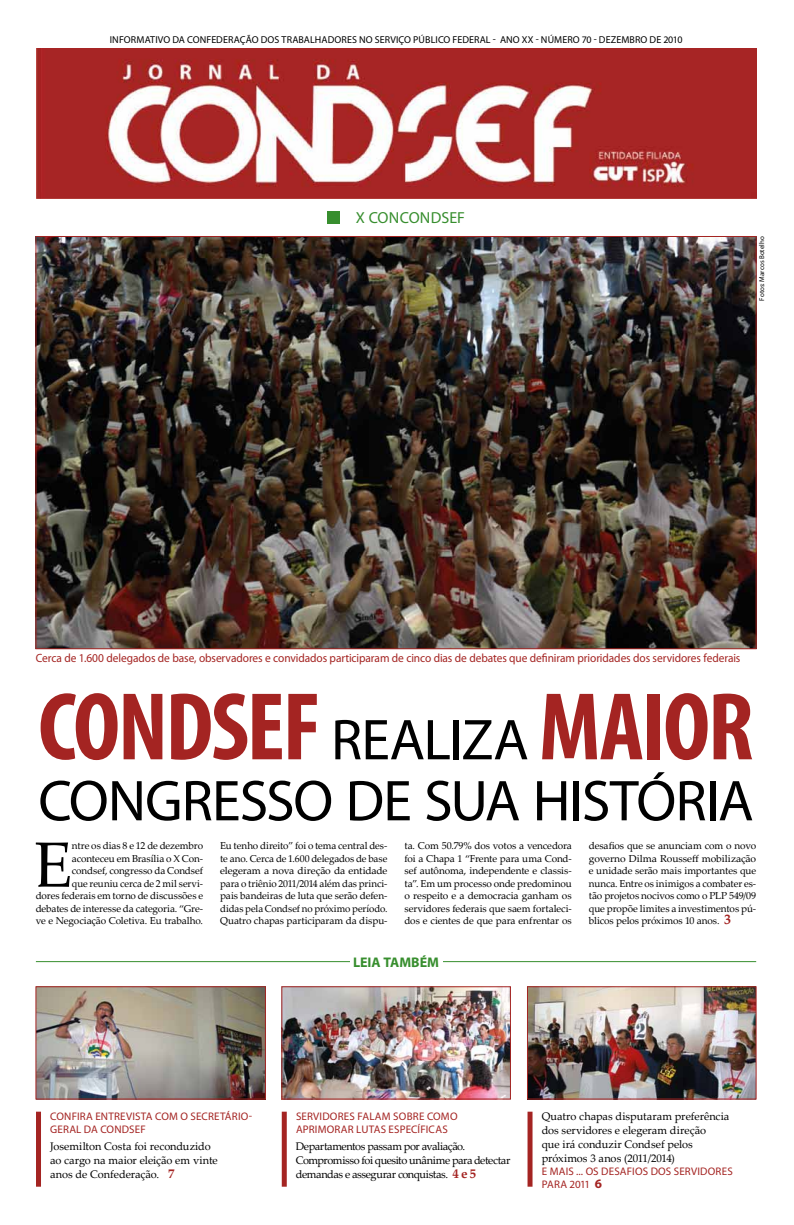
<style>
.page{position:relative;width:794px;height:1225px;background:#fff}
.page>*{position:absolute;margin:0;border:0;box-sizing:border-box;transform-origin:0 0}
.t1{font:700 condensed 97px "Myriad Pro";letter-spacing:-.025em;color:#a42422}
.t2{font:63.9px "Palatino Linotype";color:#000}
.t3{font:58px "Myriad Pro";letter-spacing:-.03em;color:#000}
.t4{font:16px "Myriad Pro";letter-spacing:.015em;color:#378e2e}
.t5{font:700 14px "Myriad Pro";color:#378e2e}
.t6{font:12px "Myriad Pro";letter-spacing:-.005em;color:#a42422;scale:.95 1}
.t7{font:11px/14px "Palatino Linotype";letter-spacing:-.015em;color:#000}
.t8{font:11px "Myriad Pro";letter-spacing:.01em;color:#a42422}
.t9{font:11px/14px "Palatino Linotype";letter-spacing:-.04em;color:#000}
.t10{font:10px/12.5px "Palatino Linotype";letter-spacing:-.01em;color:#000;text-align:justify}
.t11{font:10px "Myriad Pro";letter-spacing:.005em;color:#000}
.t12{font:7px "Myriad Pro";color:#000}
.s1{font-weight:400;font-stretch:normal;font-size:58px;color:#000}
.s2{font-weight:700;font-size:14px;color:#a42422}
.s3{font-weight:700;font-size:13px;color:#a42422}
.s4{font-weight:700;font-size:13px}
</style>
<div class="page">
<div style="left:36px;top:1111px;width:5px;height:75px;background:#a42422"></div>
<div style="left:282px;top:1111px;width:5px;height:75px;background:#a42422"></div>
<div style="left:527px;top:1111px;width:5px;height:75px;background:#a42422"></div>
<img style="left:36px;top:48px;width:720px;height:151px">
<img style="left:38px;top:988px;width:225px;height:109px">
<div style="left:36px;top:986px;width:229px;height:113px;border:1px solid #a42422"></div>
<img style="left:529px;top:988px;width:225px;height:109px">
<div style="left:527px;top:986px;width:229px;height:113px;border:1px solid #a42422"></div>
<img style="left:38px;top:238px;width:716px;height:409px">
<img style="left:284px;top:988px;width:224px;height:109px">
<div style="left:282px;top:986px;width:228px;height:113px;border:1px solid #a42422"></div>
<hr style="left:36px;top:961px;width:720px;height:1px;background:#378e2e">
<div style="left:350px;top:956px;width:92px;height:11px;background:#fff"></div>
<div style="left:327px;top:211px;width:12px;height:12px;background:#378e2e"></div>
<p class="t11" style="left:110px;top:34px;width:514px">Informativo da Confederação dos Trabalhadores no Serviço Público Federal - Ano XX - Número 70 - DEZEMBRO</p>
<p class="t11" style="left:649px;top:34px;width:34px">DE 2010</p>
<h3 class="t4" style="left:356px;top:208px;width:111px">X Concondsef</h3>
<p class="t12" style="left:757px;top:300px;width:66px;rotate:-90deg">Fotos: Marcos Botelho</p>
<p class="t6" style="left:36px;top:650px;width:743px">Cerca de 1.600 delegados de base, observadores e convidados participaram de cinco dias de debates que definiram prioridades dos servidores federais</p>
<h1 class="t1" style="left:38px;top:666px;width:323px">CONDSEF <span class="s1">REAL</span></h1>
<h1 class="t1" style="left:449px;top:666px;width:306px"><span class="s1">IZA</span> MAIOR</h1>
<h3 class="t3" style="left:38px;top:765px;width:174px">CONGRESSO</h3>
<h3 class="t3" style="left:345px;top:765px;width:407px">DE SUA HISTÓRIA</h3>
<h2 class="t2" style="left:34px;top:819px;width:41px">E</h2>
<p class="t10" style="left:36px;top:839px;width:169px;text-align:right">ntre os dias 8 e 12 de dezembro aconteceu em Brasília o X Con&shy;condsef, congresso da Condsef<br>que reuniu cerca de 2 mil servi-<br>dores federais em torno de discussões e debates de interesse da categoria. “Gre&shy;ve e Negociação Coletiva. Eu trabalho.</p>
<p class="t10" style="left:220px;top:839px;width:169px">Eu tenho direito” foi o tema central des&shy;te ano. Cerca de 1.600 delegados de base elegeram a nova direção da entidade para o triênio 2011/2014 além das princi&shy;pais bandeiras de luta que serão defen&shy;didas pela Condsef no próximo período.<br>Quatro chapas participaram da dispu-</p>
<p class="t10" style="left:404px;top:839px;width:169px">ta. Com 50.79% dos votos a vencedora foi a Chapa 1 “Frente para uma Cond&shy;sef autônoma, independente e classis&shy;ta”. Em um processo onde predominou o respeito e a democracia ganham os servidores federais que saem fortaleci&shy;dos e cientes de que para enfrentar os</p>
<p class="t10" style="left:589px;top:839px;width:169px">desafios que se anunciam com o novo governo Dilma Rousseff mobilização e unidade serão mais importantes que nunca. Entre os inimigos a combater es&shy;tão projetos nocivos como o PLP 549/09 que propõe limites a investimentos pú&shy;blicos pelos próximos 10 anos. <span class="s2">3</span></p>
<h3 class="t5" style="left:353px;top:953px;width:88px">LEIA TAMBÉM</h3>
<p class="t8" style="left:50px;top:1109px;width:14px">CONF</p>
<p class="t8" style="left:77px;top:1109px;width:26px">IRA ENTREV</p>
<p class="t8" style="left:132px;top:1109px;width:10px">ISTA</p>
<p class="t8" style="left:155px;top:1109px;width:99px">COM O SECRETÁRIO-</p>
<p class="t8" style="left:50px;top:1122px;width:15px">GERAL</p>
<p class="t8" style="left:84px;top:1122px;width:30px">DA CONDSEF</p>
<p class="t7" style="left:50px;top:1138px;width:169px">Josemilton Costa foi reconduzido ao cargo na maior eleição em vinte anos de Confederação. <span class="s3">7</span></p>
<p class="t8" style="left:296px;top:1109px;width:7px">SERV</p>
<p class="t8" style="left:319px;top:1109px;width:11px">IDORES</p>
<p class="t8" style="left:357px;top:1109px;width:8px">FALAM</p>
<p class="t8" style="left:393px;top:1109px;width:8px">SOBRE</p>
<p class="t8" style="left:427px;top:1109px;width:16px">COMO</p>
<p class="t8" style="left:296px;top:1122px;width:30px">APRIMORAR</p>
<p class="t8" style="left:356px;top:1122px;width:20px">LUTAS</p>
<p class="t8" style="left:389px;top:1122px;width:54px">ESPECÍFICAS</p>
<p class="t9" style="left:296px;top:1138px;width:216px">Departamentos passam por avaliação.<br>Compromisso foi quesito unânime para detectar demandas e assegurar conquistas. <span class="s3">4 e 5</span></p>
<p class="t7" style="left:542px;top:1108px;width:189px">Quatro chapas disputaram preferência dos servidores e elegeram direção<br>que irá conduzir Condsef pelos próximos 3 anos (2011/2014)</p>
<p class="t8" style="left:542px;top:1164px;width:67px">E MAIS ... OS DESAF</p>
<p class="t8" style="left:632px;top:1164px;width:26px">IOS DOS</p>
<p class="t8" style="left:674px;top:1164px;width:7px">SERV</p>
<p class="t8" style="left:697px;top:1164px;width:11px">IDORES</p>
<p class="t8" style="left:542px;top:1177px;width:13px">PARA</p>
<p class="t8" style="left:569px;top:1177px;width:34px">2011 <span class="s4">6</span></p>
</div>
